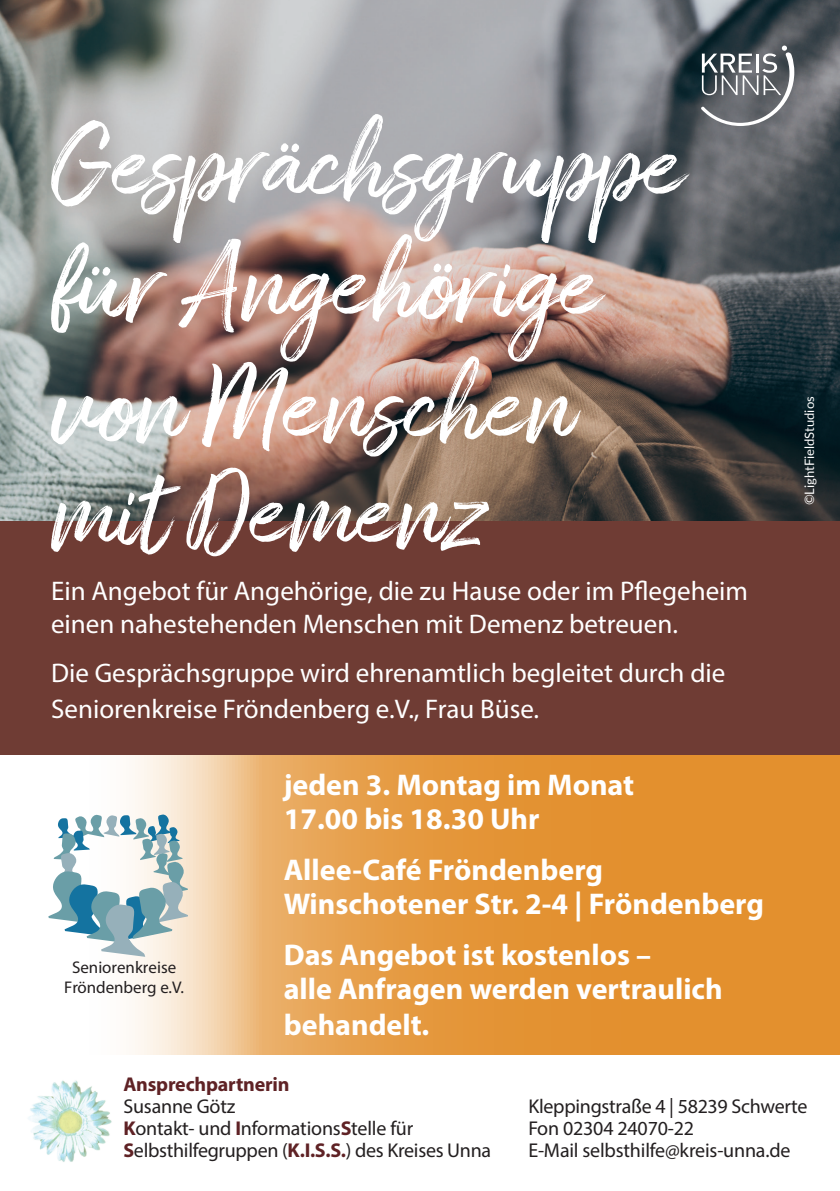
<style>
.page{position:relative;width:840px;height:1191px;background:#fff}
.page>*{position:absolute;margin:0;border:0;box-sizing:border-box;transform-origin:0 0}
.t1{font:110px/121px "Amithen";color:#fff}
.t2{font:700 30px/34px "Myriad Pro";color:#fff}
.t3{font:27px/32.4px "Myriad Pro";color:#fff}
.t4{font:20px/22px "Myriad Pro";letter-spacing:-.01em;color:#231f20}
.t5{font:700 20px "Myriad Pro";letter-spacing:-.01em;color:#5f2225}
.t6{font:17px/20.4px "Myriad Pro";color:#231f20;text-align:center}
.t7{font:13px "Lato";color:#fff}
.s1{font-weight:700;color:#5f2225}
</style>
<div class="page">
<svg style="left:132px;top:755px;width:707px;height:299px;fill:#e39335"></svg>
<img style="left:0;top:0;width:839px;height:522px">
<div style="left:0;top:522px;width:839px;height:233px;background:#6f3c34"></div>
<svg style="left:700px;top:46px;width:93px;height:80px"></svg>
<img style="left:28px;top:1080px;width:84px;height:82px">
<svg style="left:48px;top:814px;width:140px;height:142px"></svg>
<h1 class="t1" style="left:51px;top:110px;width:633px">Gesprächsgruppe für Angehörige von Menschen</h1>
<h1 class="t1" style="left:51px;top:458px;width:437px">mit Demenz</h1>
<p class="t3" style="left:51px;top:575px;width:698px">Ein Angebot für Angehörige, die zu Hause oder im Pflegeheim einen nahestehenden Menschen mit Demenz betreuen.</p>
<p class="t3" style="left:51px;top:655px;width:675px;line-height:36px">Die Gesprächsgruppe wird ehrenamtlich begleitet durch die<br>Seniorenkreise Fröndenberg e.V., Frau Büse.</p>
<p class="t6" style="left:64px;top:956px;width:121px">Seniorenkreise<br>Fröndenberg e.V.</p>
<p class="t2" style="left:283px;top:766px;width:352px">jeden 3. Montag im Monat<br>17.00 bis 18.30 Uhr</p>
<p class="t2" style="left:283px;top:851px;width:481px">Allee-Café Fröndenberg<br>Winschotener Str. 2-4 | Fröndenberg</p>
<p class="t2" style="left:283px;top:936px;width:440px;line-height:35px">Das Angebot ist kostenlos –<br>alle Anfragen werden vertraulich behandelt.</p>
<p class="t7" style="left:799px;top:505px;width:110px;rotate:-90deg">©LightFieldStudios</p>
<p class="t5" style="left:123px;top:1071px;width:167px">Ansprechpartnerin</p>
<p class="t4" style="left:123px;top:1095px;width:369px">Susanne Götz<br><span class="s1">K</span>ontakt- und <span class="s1">I</span>nformations<span class="s1">S</span>telle für<br><span class="s1">S</span>elbsthilfegruppen (<span class="s1">K.I.S.S.</span>) des Kreises Unna</p>
<p class="t4" style="left:528px;top:1095px;width:280px">Kleppingstraße 4 | 58239 Schwerte<br>Fon 02304 24070-22<br>E-Mail selbsthilfe@kreis-unna.de</p>
</div>
